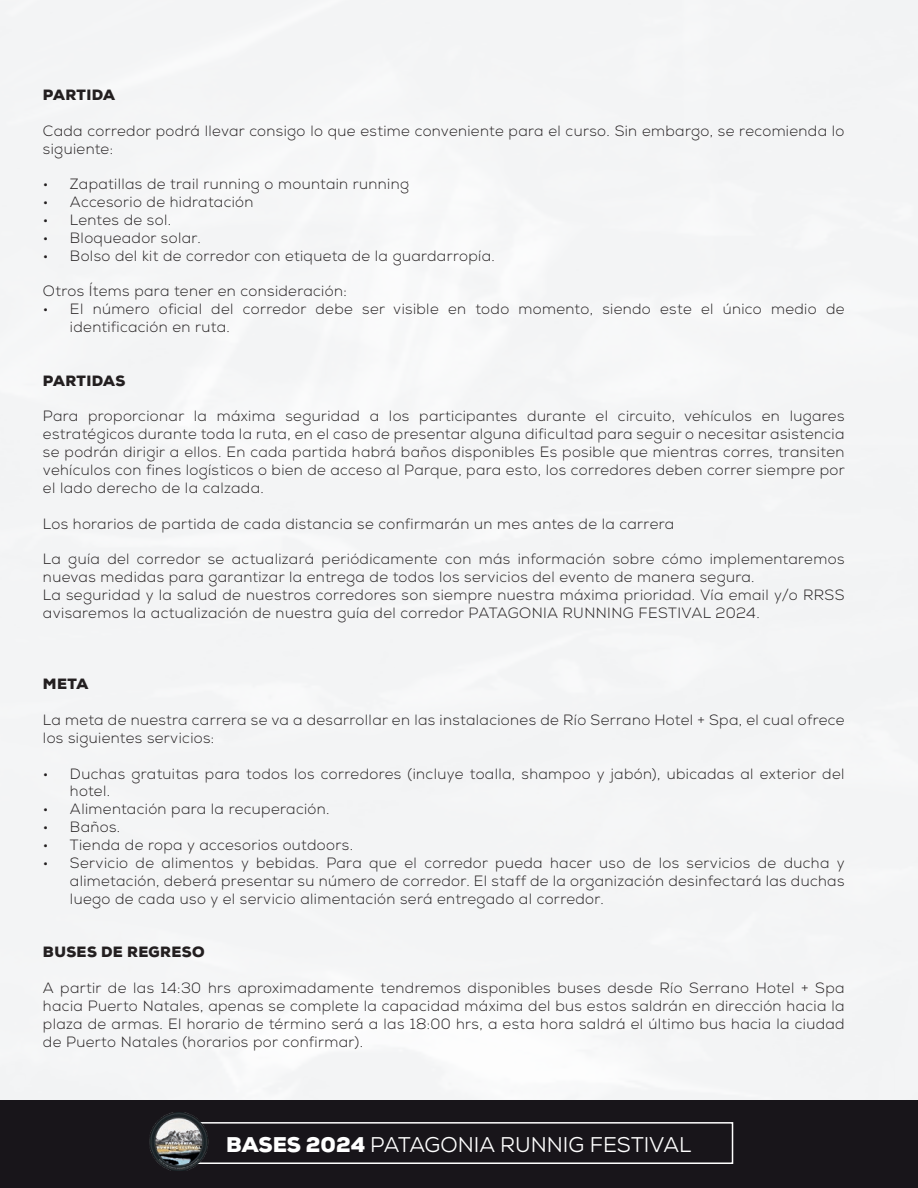
<style>
.page{position:relative;width:918px;height:1188px;background:#fff}
.page>*{position:absolute;margin:0;border:0;box-sizing:border-box;transform-origin:0 0}
.t1{font:21.3px "Nexa";color:#fff}
.t2{font:300 14.85px/17.9px "Nexa";letter-spacing:.025em;color:#231f20}
.t3{font:900 14.85px "Nexa";letter-spacing:.025em;color:#231f20}
.s1{font-weight:900}
</style>
<div class="page">
<div style="left:0;top:1100px;width:918px;height:88px;background:#18151a"></div>
<div style="left:186px;top:1122px;width:547px;height:42px;border:2px solid #fff"></div>
<img style="left:149px;top:1112px;width:61px;height:58px">
<p class="t3" style="left:43px;top:85px;width:74px">PARTIDA</p>
<p class="t2" style="left:43px;top:122px;width:803px">Cada corredor podrá llevar consigo lo que estime conveniente para el curso. Sin embargo, se recomienda lo siguiente:</p>
<p class="t2" style="left:43px;top:176px;width:368px">• Zapatillas de trail running o mountain running</p>
<p class="t2" style="left:43px;top:194px;width:212px">• Accesorio de hidratación</p>
<p class="t2" style="left:43px;top:211px;width:130px">• Lentes de sol.</p>
<p class="t2" style="left:43px;top:229px;width:159px">• Bloqueador solar.</p>
<p class="t2" style="left:43px;top:247px;width:453px">• Bolso del kit de corredor con etiqueta de la guardarropía.</p>
<p class="t2" style="left:43px;top:283px;width:305px">Otros Ítems para tener en consideración:</p>
<p class="t2" style="left:70px;top:301px;width:776px;text-indent:-27px">• El número oficial del corredor debe ser visible en todo momento, siendo este el único medio de identificación en ruta.</p>
<p class="t3" style="left:43px;top:371px;width:84px">PARTIDAS</p>
<p class="t2" style="left:43px;top:408px;width:803px;text-align:justify">Para proporcionar la máxima seguridad a los participantes durante el circuito, vehículos en lugares estratégicos durante toda la ruta, en el caso de presentar alguna dificultad para seguir o necesitar asistencia se podrán dirigir a ellos. En cada partida habrá baños disponibles Es posible que mientras corres, transiten vehículos con fines logísticos o bien de acceso al Parque, para esto, los corredores deben correr siempre por el lado derecho de la calzada.</p>
<p class="t2" style="left:43px;top:515px;width:633px">Los horarios de partida de cada distancia se confirmarán un mes antes de la carrera</p>
<p class="t2" style="left:43px;top:551px;width:803px">La guía del corredor se actualizará periódicamente con más información sobre cómo implementaremos nuevas medidas para garantizar la entrega de todos los servicios del evento de manera segura.<br>La seguridad y la salud de nuestros corredores son siempre nuestra máxima prioridad. Vía email y/o RRSS avisaremos la actualización de nuestra guía del corredor PATAGONIA RUNNING FESTIVAL 2024.</p>
<p class="t3" style="left:43px;top:675px;width:47px">META</p>
<p class="t2" style="left:43px;top:711px;width:803px">La meta de nuestra carrera se va a desarrollar en las instalaciones de Río Serrano Hotel + Spa, el cual ofrece los siguientes servicios:</p>
<p class="t2" style="left:70px;top:765px;width:776px;text-indent:-27px">• Duchas gratuitas para todos los corredores (incluye toalla, shampoo y jabón), ubicadas al exterior del hotel.</p>
<p class="t2" style="left:43px;top:801px;width:288px">• Alimentación para la recuperación.</p>
<p class="t2" style="left:43px;top:819px;width:79px">• Baños.</p>
<p class="t2" style="left:43px;top:836px;width:312px">• Tienda de ropa y accesorios outdoors.</p>
<p class="t2" style="left:70px;top:854px;width:776px;text-align:justify;text-indent:-27px">• Servicio de alimentos y bebidas. Para que el corredor pueda hacer uso de los servicios de ducha y alimetación, deberá presentar su número de corredor. El staff de la organización desinfectará las duchas luego de cada uso y el servicio alimentación será entregado al corredor.</p>
<p class="t3" style="left:43px;top:943px;width:163px">BUSES DE REGRESO</p>
<p class="t2" style="left:43px;top:979px;width:803px;text-align:justify">A partir de las 14:30 hrs aproximadamente tendremos disponibles buses desde Río Serrano Hotel + Spa hacia Puerto Natales, apenas se complete la capacidad máxima del bus estos saldrán en dirección hacia la plaza de armas. El horario de término será a las 18:00 hrs, a esta hora saldrá el último bus hacia la ciudad de Puerto Natales (horarios por confirmar).</p>
<h1 class="t1" style="left:226px;top:1131px;width:467px"><span class="s1">BASES 2024</span> PATAGONIA RUNNIG FESTIVAL</h1>
</div>
